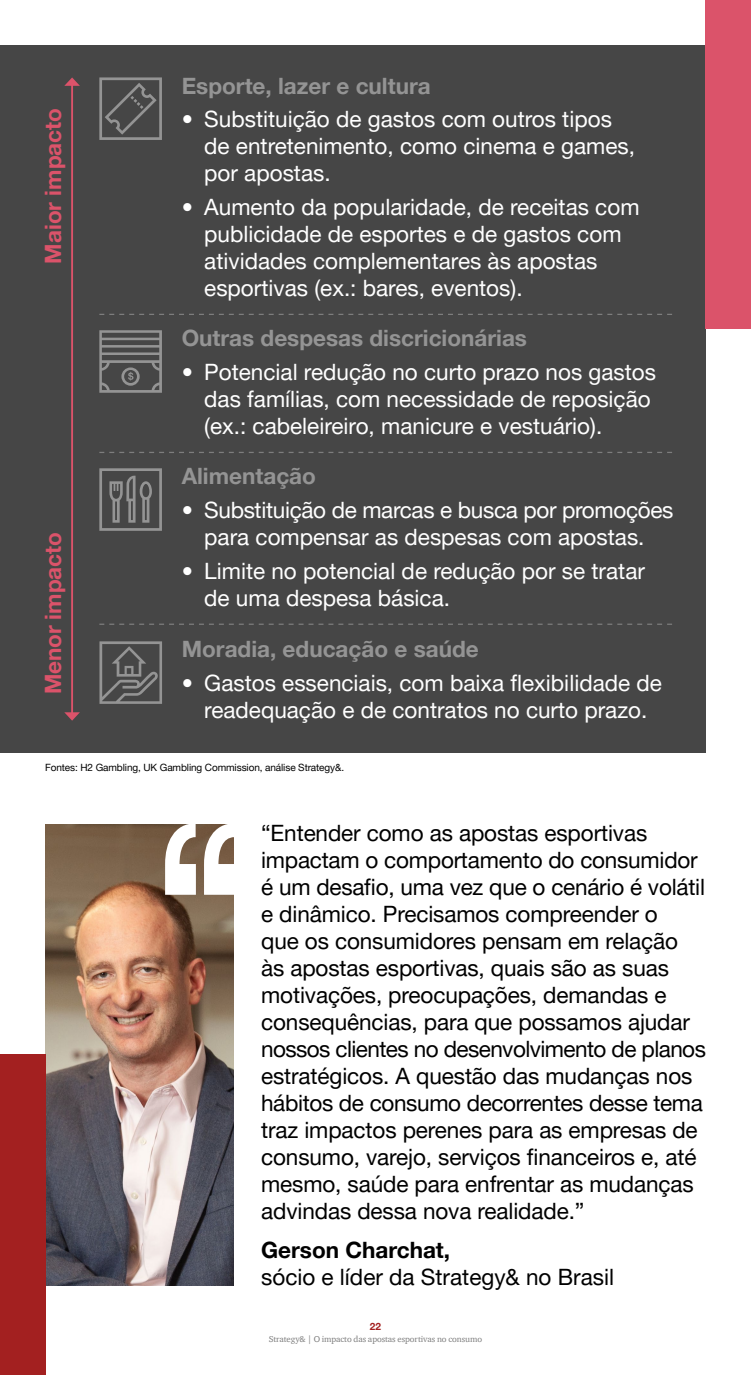
<style>
.page{position:relative;width:751px;height:1375px;background:#fff}
.page>*{position:absolute;margin:0;border:0;box-sizing:border-box;transform-origin:0 0}
.t1{font:22.5px/27px "Helvetica Neue LT Pro";letter-spacing:-.005em;color:#000}
.t2{font:22.5px/27px "Helvetica Neue LT Pro";color:#fff}
.t3{font:700 22.5px "Helvetica Neue LT Pro";color:#949494}
.t4{font:700 22.5px "Helvetica Neue LT Pro";color:#db536a}
.t5{font:700 22.5px "Helvetica Neue LT Pro";color:#000}
.t6{font:10px "Helvetica Neue LT Pro";letter-spacing:-.01em;color:#000}
.t7{font:700 10px "Helvetica Neue LT Pro";color:#a32020}
.t8{font:8.75px "ITC Charter Com";letter-spacing:-.01em;color:#7d7d7d}
</style>
<div class="page">
<div style="left:0;top:45px;width:705px;height:707px;background:#464646"></div>
<svg style="left:99px;top:330px;width:63px;height:63px"></svg>
<hr style="left:71px;top:83px;width:2px;height:632px;background:#db536a">
<svg style="left:64px;top:77px;width:16px;height:9px"></svg>
<svg style="left:64px;top:712px;width:16px;height:9px"></svg>
<svg style="left:99px;top:314px;width:572px;height:1px"></svg>
<svg style="left:99px;top:452px;width:572px;height:1px"></svg>
<svg style="left:99px;top:624px;width:572px;height:1px"></svg>
<img style="left:45px;top:825px;width:188px;height:460px">
<div style="left:0;top:1055px;width:45px;height:320px;background:#a32020"></div>
<svg style="left:165px;top:824px;width:31px;height:71px"></svg>
<svg style="left:204px;top:824px;width:30px;height:71px"></svg>
<div style="left:705px;top:0;width:45px;height:329px;background:#db536a"></div>
<svg style="left:99px;top:77px;width:63px;height:63px"></svg>
<svg style="left:99px;top:468px;width:63px;height:63px"></svg>
<svg style="left:99px;top:641px;width:63px;height:63px"></svg>
<p class="t4" style="left:39px;top:264px;width:157px;rotate:-90deg">Maior impacto</p>
<p class="t4" style="left:39px;top:694px;width:164px;rotate:-90deg">Menor impacto</p>
<p class="t3" style="left:181px;top:72px;width:250px">Esporte, lazer e cultura</p>
<p class="t2" style="left:204px;top:105px;width:432px;text-indent:-22px">• Substituição de gastos com outros tipos de entretenimento, como cinema e games, por apostas.</p>
<p class="t2" style="left:204px;top:193px;width:436px;text-indent:-22px">• Aumento da popularidade, de receitas com publicidade de esportes e de gastos com atividades complementares às apostas esportivas (ex.: bares, eventos).</p>
<p class="t3" style="left:181px;top:324px;width:346px">Outras despesas discricionárias</p>
<p class="t2" style="left:204px;top:358px;width:453px;text-indent:-22px">• Potencial redução no curto prazo nos gastos das famílias, com necessidade de reposição (ex.: cabeleireiro, manicure e vestuário).</p>
<p class="t3" style="left:181px;top:462px;width:136px">Alimentação</p>
<p class="t2" style="left:181px;top:496px;width:493px;text-align:center">• Substituição de marcas e busca por promoções para compensar as despesas com apostas.</p>
<p class="t2" style="left:204px;top:557px;width:442px;text-indent:-22px">• Limite no potencial de redução por se tratar de uma despesa básica.</p>
<p class="t3" style="left:181px;top:636px;width:298px">Moradia, educação e saúde</p>
<p class="t2" style="left:181px;top:669px;width:481px;text-align:center">• Gastos essenciais, com baixa flexibilidade de readequação e de contratos no curto prazo.</p>
<p class="t6" style="left:45px;top:762px;width:300px">Fontes: H2 Gambling, UK Gambling Commission, análise Strategy&amp;.</p>
<p class="t1" style="left:261px;top:819px;width:446px">“Entender como as apostas esportivas impactam o comportamento do consumidor é um desafio, uma vez que o cenário é volátil e dinâmico. Precisamos compreender o<br>que os consumidores pensam em relação às apostas esportivas, quais são as suas motivações, preocupações, demandas e consequências, para que possamos ajudar nossos clientes no desenvolvimento de planos estratégicos. A questão das mudanças nos hábitos de consumo decorrentes desse tema traz impactos perenes para as empresas de consumo, varejo, serviços financeiros e, até mesmo, saúde para enfrentar as mudanças advindas dessa nova realidade.”</p>
<p class="t5" style="left:261px;top:1236px;width:190px">Gerson Charchat,</p>
<p class="t1" style="left:261px;top:1263px;width:354px">sócio e líder da Strategy&amp; no Brasil</p>
<p class="t7" style="left:369px;top:1320px;width:13px">22</p>
<p class="t8" style="left:268px;top:1334px;width:215px">Strategy&amp; | O impacto das apostas esportivas no consumo</p>
</div>
